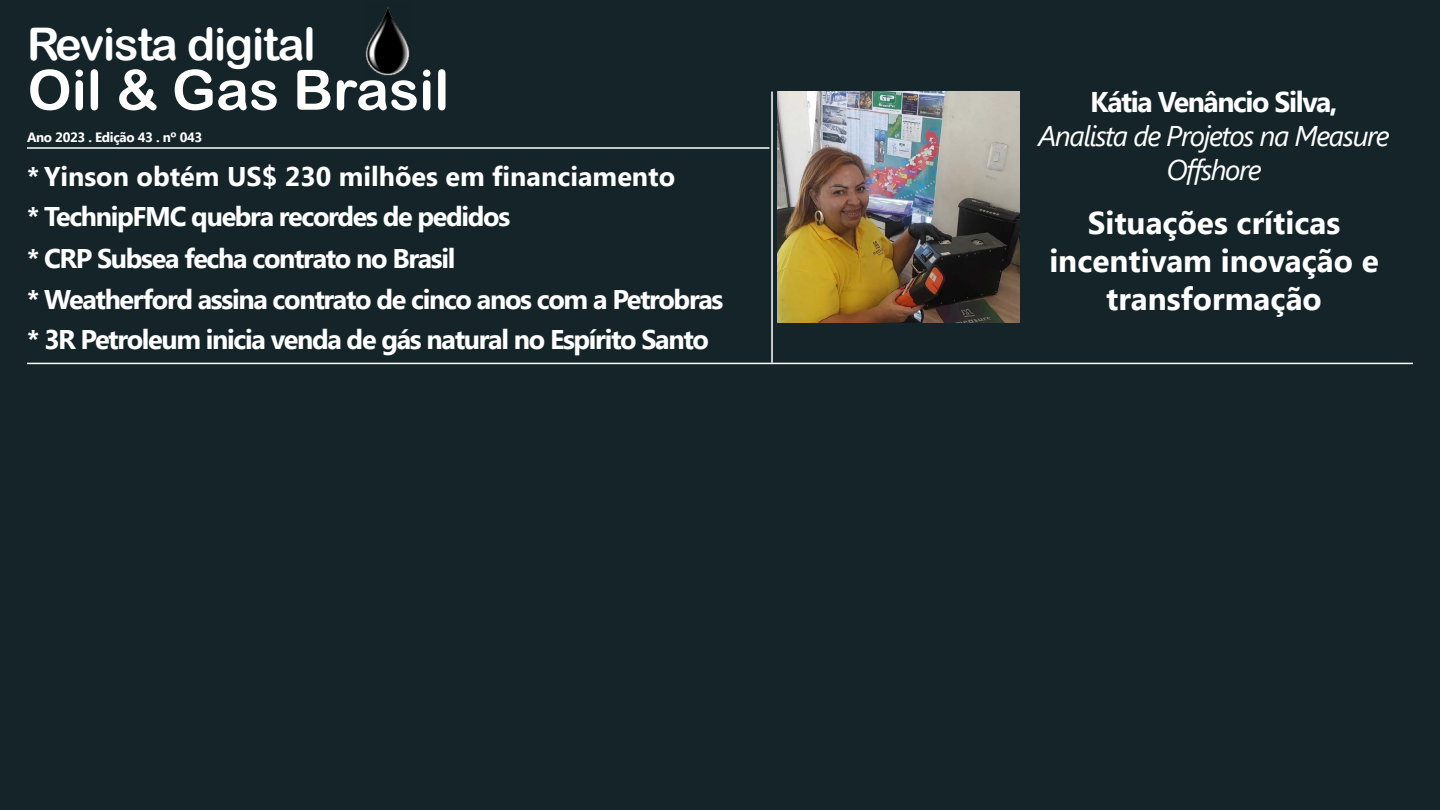
<style>
.page{position:relative;width:1440px;height:810px;background:#fff}
.page>*{position:absolute;margin:0;border:0;box-sizing:border-box;transform-origin:0 0}
.t1{font:55.57px "Arial Rounded MT Bold";color:#fff}
.t2{font:45px "Arial Rounded MT Bold";letter-spacing:-.025em;color:#fff}
.t3{font:700 31.5px/37.8px "Segoe UI";color:#fff;text-align:center}
.t4{font:italic 28.5px/34.2px "Segoe UI";letter-spacing:-.05em;color:#fff;text-align:center}
.t5{font:700 28.5px "Segoe UI";letter-spacing:-.05em;color:#fff}
.t6{font:700 27px/40.8px "Segoe UI";letter-spacing:-.05em;color:#fff}
.t7{font:700 27px "Segoe UI";color:#fff}
.t8{font:700 13.5px "Segoe UI";letter-spacing:-.025em;color:#fff}
</style>
<div class="page">
<div style="left:0;top:0;width:1440px;height:372px;background:#142428"></div>
<div style="left:0;top:359px;width:1440px;height:451px;background:#142428"></div>
<hr style="left:27px;top:147px;width:743px;height:2px;background:#fff">
<hr style="left:27px;top:363px;width:1386px;height:1px;background:#fff">
<img style="left:365px;top:7px;width:45px;height:69px">
<hr style="left:771px;top:92px;width:2px;height:271px;background:#fff">
<img style="left:777px;top:92px;width:243px;height:230px">
<h2 class="t2" style="left:27px;top:17px;width:290px">Revista digital</h2>
<h1 class="t1" style="left:28px;top:57px;width:423px">Oil &amp; Gas Brasil</h1>
<p class="t8" style="left:27px;top:130px;width:177px">Ano 2023 . Edição 43 . nº 043</p>
<p class="t7" style="left:27px;top:161px;width:650px">* Yinson obtém US$ 230 milhões em financiamento</p>
<p class="t6" style="left:27px;top:196px;width:485px">* TechnipFMC quebra recordes de pedidos</p>
<p class="t6" style="left:27px;top:238px;width:698px">* CRP Subsea fecha contrato no Brasil<br>* Weatherford assina contrato de cinco anos com a Petrobras * 3R Petroleum inicia venda de gás natural no Espírito Santo</p>
<p class="t5" style="left:1090px;top:85px;width:249px">Kátia Venâncio Silva,</p>
<p class="t4" style="left:1038px;top:119px;width:353px">Analista de Projetos na Measure<br>Offshore</p>
<p class="t3" style="left:1049px;top:204px;width:331px">Situações críticas incentivam inovação e transformação</p>
</div>
